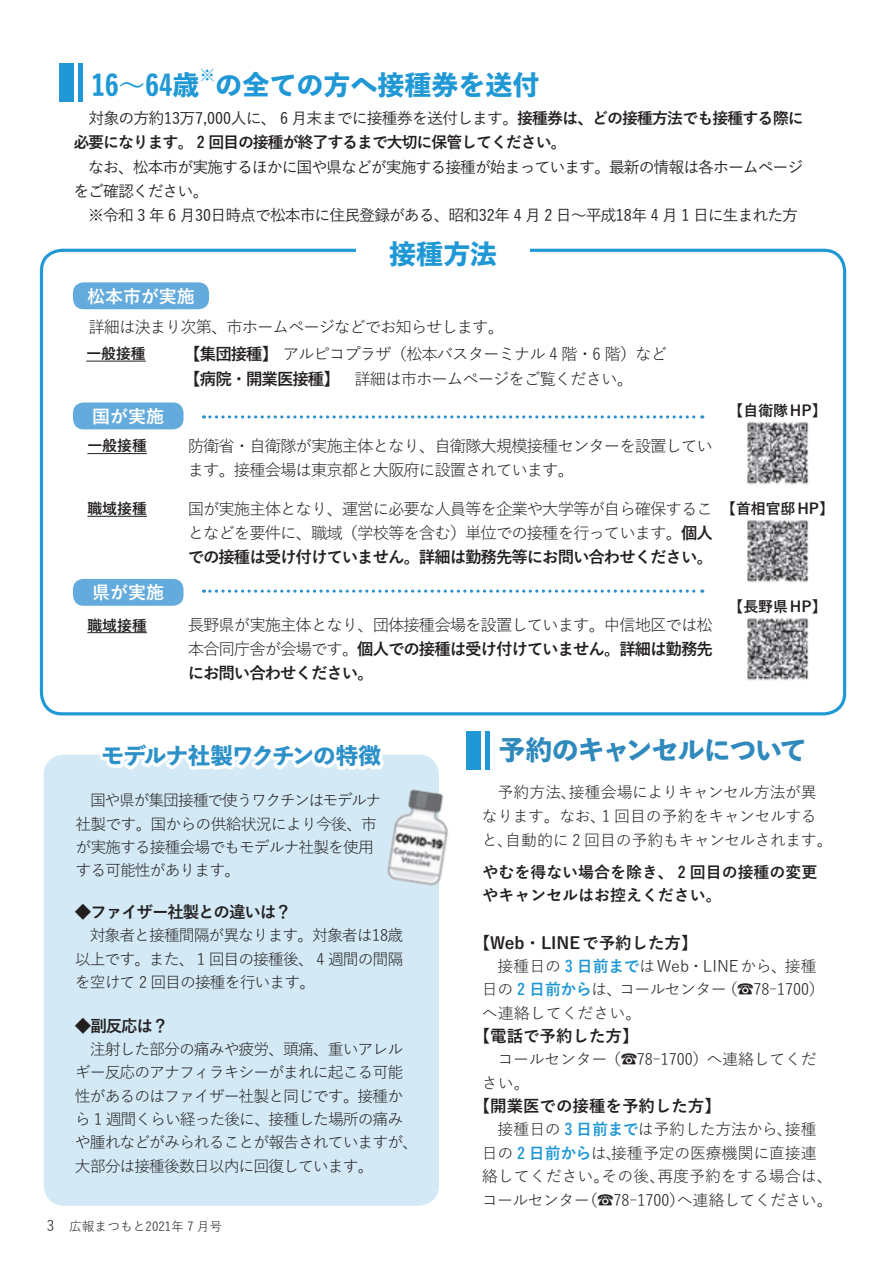
<style>
.page{position:relative;width:893px;height:1263px;background:#fff}
.page>*{position:absolute;margin:0;border:0;box-sizing:border-box;transform-origin:0 0}
.t1{font:800 27px "Yu Go Std N";color:#1f98d5}
.t2{font:800 27px "Yu Go Std N";letter-spacing:-.05em;color:#2f89bc}
.t3{font:800 22.5px "Yu Go Std N";letter-spacing:-.04em;color:#2c90c9}
.t4{font:700 18px "Yu Go Pr 6 N";color:#fff}
.t5{font:16.5px/23.9px "Yu Go Pr 6 N";letter-spacing:-.065em;color:#231f20;text-align:justify}
.t6{font:700 16.5px "Yu Go Pr 6 N";color:#231f20}
.t7{font:700 16.5px "Yu Go Pr 6 N";letter-spacing:-.065em;color:#231f20}
.t8{font:15.9px/23.4px "Yu Go Pr 6 N";letter-spacing:-.065em;color:#231f20}
.t9{font:500 15.9px/24.2px "Yu Go Pr 6 N";letter-spacing:-.065em;color:#231f20}
.t10{font:15.9px/23.4px "Yu Go Pr 6 N";color:#231f20}
.t11{font:15.9px/23.9px "Yu Go Pr 6 N";letter-spacing:-.035em;color:#231f20}
.t12{font:700 15.9px/23.4px "Yu Go Pr 6 N";color:#231f20}
.t13{font:15.9px "Yu Go Pr 6 N";letter-spacing:-.03em;color:#231f20}
.t14{font:15.9px/23.4px "Yu Go Pr 6 N";letter-spacing:-.02em;color:#231f20}
.t15{font:15.9px "Yu Go Pr 6 N";letter-spacing:-.04em;color:#231f20}
.t16{font:15.9px "Yu Go Pr 6 N";letter-spacing:-.025em;color:#231f20}
.t17{font:15.9px "Yu Go Pr 6 N";letter-spacing:-.015em;color:#231f20}
.t18{font:15.9px "Yu Go Pr 6 N";letter-spacing:-.045em;color:#231f20}
.t19{font:800 15.75px "Yu Go Std N";color:#1f98d5}
.t20{font:700 14.85px "Yu Go Pr 6 N";color:#231f20}
.t21{font:14.85px "Yu Go Pr 6 N";color:#231f20}
.t22{font:12.75px "Yu Go Pr 6 N";color:#231f20}
.s1{font-weight:700}
.s2{font-weight:700;color:#1f98d5}
</style>
<div class="page">
<div style="left:40px;top:249px;width:806px;height:466px;border:3px solid #1f98d5;border-radius:21px"></div>
<div style="left:60px;top:64px;width:14px;height:38px;background:#1f98d5"></div>
<hr style="left:79px;top:64px;width:4px;height:38px;background:#1f98d5">
<div style="left:73px;top:402px;width:111px;height:27px;background:#64abdd;border-radius:10px"></div>
<hr style="left:87px;top:516px;width:60px;height:1px;background:#231f20">
<hr style="left:87px;top:453px;width:60px;height:1px;background:#231f20">
<img style="left:747px;top:520px;width:62px;height:63px">
<svg style="left:210px;top:415px;width:493px;height:4px"></svg>
<img style="left:747px;top:422px;width:62px;height:63px">
<div style="left:73px;top:579px;width:111px;height:27px;background:#64abdd;border-radius:10px"></div>
<hr style="left:87px;top:632px;width:60px;height:1px;background:#231f20">
<img style="left:747px;top:618px;width:62px;height:63px">
<svg style="left:210px;top:589px;width:493px;height:4px"></svg>
<div style="left:466px;top:731px;width:15px;height:38px;background:#1f98d5"></div>
<div style="left:485px;top:731px;width:5px;height:38px;background:#1f98d5"></div>
<div style="left:44px;top:754px;width:395px;height:452px;background:#d3eaf6;border-radius:21px"></div>
<svg style="left:97px;top:711px;width:292px;height:59px"></svg>
<img style="left:387px;top:789px;width:62px;height:97px">
<hr style="left:86px;top:361px;width:60px;height:1px;background:#231f20">
<div style="left:73px;top:282px;width:136px;height:27px;background:#64abdd;border-radius:10px"></div>
<div style="left:356px;top:246px;width:174px;height:16px;background:#fff"></div>
<p class="t19" style="left:200px;top:63px;width:17px">※</p>
<p class="t1" style="left:215px;top:63px;width:325px">の全ての方へ接種券を送付</p>
<p class="t1" style="left:92px;top:63px;width:110px">16～64歳</p>
<p class="t9" style="left:73px;top:104px;width:732px">　対象の方約13万7,000人に、 6 月末までに接種券を送付します。<span class="s1">接種券は、どの接種方法でも接種する際に必要になります。 2 回目の接種が終了するまで大切に保管してください。<br></span>　なお、松本市が実施するほかに国や県などが実施する接種が始まっています。最新の情報は各ホームページをご確認ください。<br>　※令和 3 年 6 月30日時点で松本市に住民登録がある、昭和32年 4 月 2 日～平成18年 4 月 1 日に生まれた方</p>
<p class="t1" style="left:389px;top:233px;width:109px">接種方法</p>
<p class="t4" style="left:87px;top:286px;width:109px">松本市が実施</p>
<p class="t5" style="left:88px;top:313px;width:418px">詳細は決まり次第、市ホームページなどでお知らせします。</p>
<p class="t20" style="left:86px;top:345px;width:61px">一般接種</p>
<p class="t5" style="left:184px;top:339px;width:484px"><span class="s1">【集団接種】</span>アルピコプラザ（松本バスターミナル 4 階・6 階）など</p>
<p class="t5" style="left:184px;top:365px;width:450px"><span class="s1">【病院・開業医接種】</span>　詳細は市ホームページをご覧ください。</p>
<p class="t4" style="left:92px;top:406px;width:73px">国が実施</p>
<p class="t20" style="left:728px;top:402px;width:100px">【自衛隊HP【</p>
<p class="t20" style="left:87px;top:438px;width:61px">一般接種</p>
<p class="t5" style="left:188px;top:432px;width:527px">防衛省・自衛隊が実施主体となり、自衛隊大規模接種センターを設置してい</p>
<p class="t5" style="left:188px;top:456px;width:388px">ます。接種会場は東京都と大阪府に設置されています。</p>
<p class="t20" style="left:87px;top:500px;width:61px">職域接種</p>
<p class="t5" style="left:188px;top:495px;width:527px">国が実施主体となり、運営に必要な人員等を企業や大学等が自ら確保することなどを要件に、職域（学校等を含む）単位での接種を行っています。<span class="s1">個人での接種は受け付けていません。詳細は勤務先等にお問い合わせください。</span></p>
<p class="t20" style="left:721px;top:500px;width:115px">【首相官邸HP【</p>
<p class="t4" style="left:92px;top:582px;width:73px">県が実施</p>
<p class="t20" style="left:728px;top:598px;width:100px">【長野県HP【</p>
<p class="t20" style="left:87px;top:617px;width:61px">職域接種</p>
<p class="t5" style="left:188px;top:611px;width:527px">長野県が実施主体となり、団体接種会場を設置しています。中信地区では松本合同庁舎が会場です。<span class="s1">個人での接種は受け付けていません。詳細は勤務先にお問い合わせください。</span></p>
<p class="t3" style="left:102px;top:738px;width:281px">モデルナ社製ワクチンの特徴</p>
<p class="t8" style="left:75px;top:786px;width:308px">　国や県が集団接種で使うワクチンはモデルナ社製です。国からの供給状況により今後、市が実施する接種会場でもモデルナ社製を使用する可能性があります。</p>
<p class="t7" style="left:75px;top:902px;width:218px">◆ファイザー社製との違いは?</p>
<p class="t8" style="left:75px;top:921px;width:330px">　対象者と接種間隔が異なります。対象者は18<br>以上です。また、 1 回目の接種後、 4 週間の間隔を空けて 2 回目の接種を行います。</p>
<p class="t6" style="left:75px;top:1016px;width:95px">◆副反応は?</p>
<p class="t8" style="left:75px;top:1035px;width:345px">　注射した部分の痛みや疲労、頭痛、重いアレルギー反応のアナフィラキシーがまれに起こる可能性があるのはファイザー社製と同じです。接種から 1 週間くらい経った後に、接種した場所の痛みや腫れなどがみられることが報告されていますが、大部分は接種後数日以内に回復しています。</p>
<p class="t8" style="left:387px;top:921px;width:17px">歳</p>
<p class="t21" style="left:47px;top:1212px;width:7px">3</p>
<p class="t22" style="left:69px;top:1214px;width:84px">広報まつもと2021</p>
<p class="t22" style="left:171px;top:1214px;width:53px">年7 月号</p>
<p class="t2" style="left:498px;top:729px;width:310px">予約のキャンセルについて</p>
<p class="t16" style="left:569px;top:777px;width:249px">接種会場によりキャンセル方法が異</p>
<p class="t8" style="left:482px;top:778px;width:96px">　予約方法、</p>
<p class="t11" style="left:602px;top:802px;width:216px">1 回目の予約をキャンセルする</p>
<p class="t11" style="left:505px;top:802px;width:329px;text-indent:-23px">なります。なお、<br>自動的に 2 回目の予約もキャンセルされます。</p>
<p class="t8" style="left:482px;top:826px;width:33px">と、</p>
<p class="t12" style="left:483px;top:861px;width:336px">やむを得ない場合を除き、 2 回目の接種の変更やキャンセルはお控えください。</p>
<p class="t6" style="left:474px;top:933px;width:225px">【Web・LINEで予約した方【</p>
<p class="t10" style="left:809px;top:952px;width:17px;text-indent:-327px">　接種日の <span class="s2">3 日前まで</span>はWeb・LINEから、接種(</p>
<p class="t8" style="left:722px;top:975px;width:64px">)☎78－1700</p>
<p class="t10" style="left:482px;top:975px;width:161px">日の <span class="s2">2 日前から</span>は、へ連絡してください。</p>
<p class="t6" style="left:474px;top:1027px;width:166px">【電話で予約した方【</p>
<p class="t18" style="left:619px;top:974px;width:109px">コールセンター</p>
<p class="t14" style="left:482px;top:1046px;width:188px">　コールセンター（☎78－1700さい。</p>
<p class="t6" style="left:474px;top:1097px;width:249px">【開業医での接種を予約した方【</p>
<p class="t13" style="left:482px;top:1115px;width:336px">　接種日の <span class="s2">3 日前まで</span>は予約した方法から接種</p>
<p class="t10" style="left:482px;top:1116px;width:336px;text-indent:295px">、<br>日の <span class="s2">2 日前から</span>は接種予定の医療機関に直接連</p>
<p class="t8" style="left:606px;top:1139px;width:17px">、</p>
<p class="t10" style="left:657px;top:1163px;width:177px">再度予約をする場合は、</p>
<p class="t17" style="left:693px;top:1045px;width:126px">）へ連絡してくだ</p>
<p class="t10" style="left:482px;top:1163px;width:129px">絡してください。</p>
<p class="t8" style="left:601px;top:1163px;width:65px">その後、</p>
<p class="t8" style="left:582px;top:1186px;width:64px">（☎78－1700</p>
<p class="t8" style="left:669px;top:1186px;width:17px">）</p>
<p class="t15" style="left:677px;top:1185px;width:157px">へ連絡してください。</p>
<p class="t15" style="left:482px;top:1185px;width:109px">コールセンター</p>
</div>
